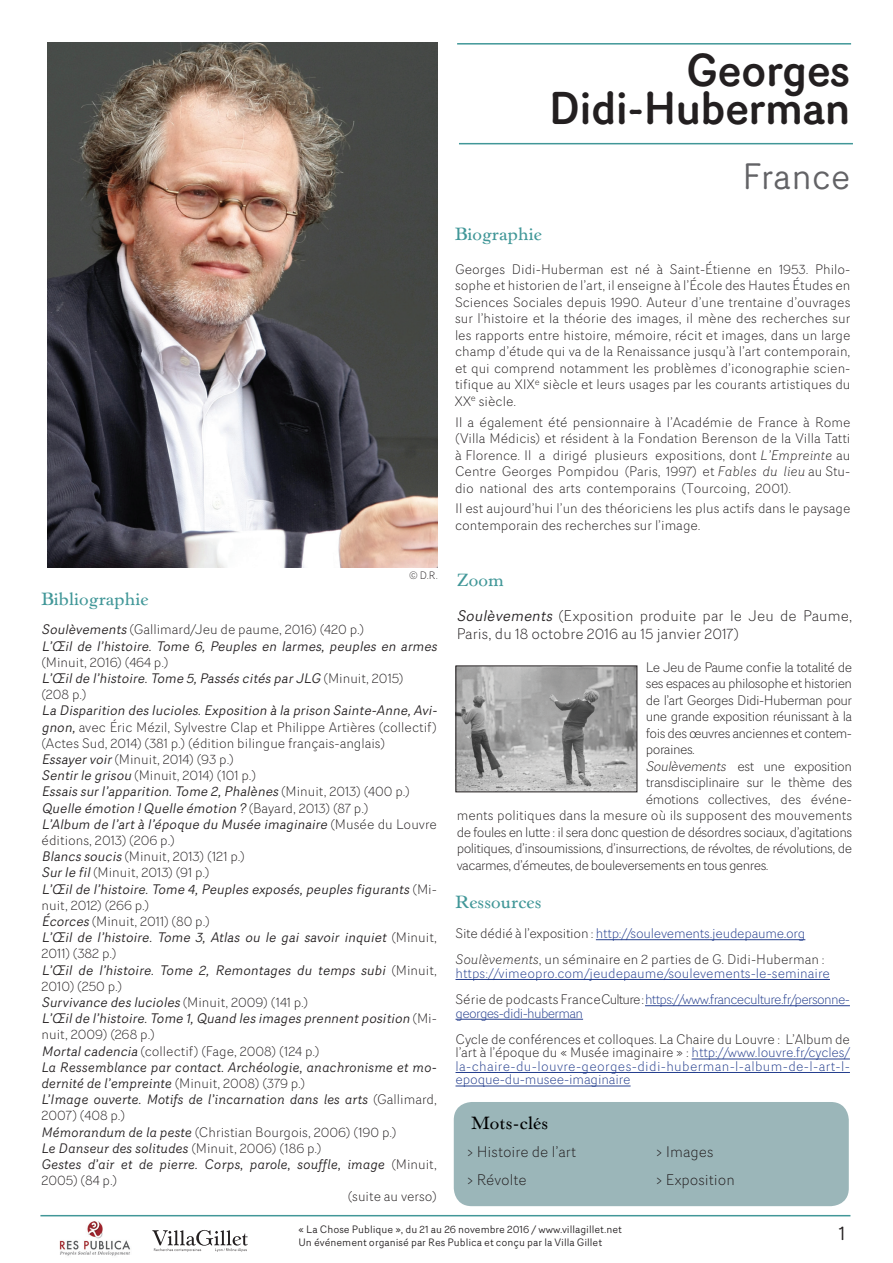
<style>
.page{position:relative;width:893px;height:1263px;background:#fff}
.page>*{position:absolute;margin:0;border:0;box-sizing:border-box;transform-origin:0 0}
.t1{font:500 45px/37.5px "Router";letter-spacing:-.03em;color:#231f20;text-align:right}
.t2{font:36px "Router";color:#636366}
.t3{font:19.5px "Router";color:#231f20}
.t4{font:600 18px "Horley Old Style";color:#419798}
.t5{font:600 18px "Horley Old Style";color:#000}
.t6{font:300 15px/28px "Router";letter-spacing:.005em;color:#231f20}
.t7{font:300 13.5px/16.5px "Router";color:#231f20;text-align:justify}
.t8{font:italic 13.5px/16.2px "Router";color:#231f20}
.t9{font:300 13.5px "Router";letter-spacing:-.04em;color:#231f20}
.t10{font:300 13.5px/13.5px "Router";color:#253f8e}
.t11{font:italic 13.5px "Router";color:#231f20}
.t12{font:300 13.5px/26.2px "Router";letter-spacing:-.02em;color:#231f20}
.t13{font:300 13.5px "Router";letter-spacing:-.03em;color:#231f20}
.t14{font:300 13.5px "Router";letter-spacing:-.05em;color:#253f8e}
.t15{font:10.5px/12.6px "Router";color:#231f20}
.t16{font:300 10.5px "Router";color:#231f20}
.s1{font-weight:300;font-style:normal}
.s2{font-weight:400;font-style:italic}
.s3{font-style:italic}
.s4{color:#253f8e}
.s5{color:#231f20}
</style>
<div class="page">
<hr style="left:40px;top:1215px;width:810px;height:1px;background:#419798">
<svg style="left:152px;top:1230px;width:96px;height:22px"></svg>
<img style="left:59px;top:1221px;width:71px;height:35px">
<div style="left:454px;top:1102px;width:395px;height:104px;background:#9bb6b9;border-radius:18px"></div>
<hr style="left:457px;top:43px;width:394px;height:2px;background:#419798">
<hr style="left:459px;top:143px;width:394px;height:1px;background:#419798">
<hr style="left:596px;top:939px;width:209px;height:1px;background:#253f8e">
<hr style="left:455px;top:979px;width:375px;height:1px;background:#253f8e">
<hr style="left:645px;top:1005px;width:205px;height:1px;background:#253f8e">
<hr style="left:455px;top:1019px;width:128px;height:1px;background:#253f8e">
<hr style="left:692px;top:1059px;width:158px;height:1px;background:#253f8e">
<hr style="left:455px;top:1072px;width:395px;height:1px;background:#253f8e">
<hr style="left:455px;top:1086px;width:176px;height:1px;background:#253f8e">
<img style="left:48px;top:43px;width:390px;height:524px">
<img style="left:457px;top:667px;width:178px;height:123px">
<h1 class="t1" style="left:548px;top:51px;width:303px">Georges<br>Didi-Huberman</h1>
<h2 class="t2" style="left:742px;top:150px;width:110px">France</h2>
<p class="t16" style="left:409px;top:568px;width:30px">© D.R.</p>
<h3 class="t4" style="left:41px;top:588px;width:109px">Bibliographie</h3>
<p class="t8" style="left:41px;top:621px;width:400px">Soulèvements<span class="s1">(Gallimard/Jeu de paume, 2016) (420 p.)<br></span>L’Œil de l’histoire. Tome 6, Peuples en larmes, peuples en armes</p>
<p class="t8" style="left:41px;top:653px;width:364px"><span class="s1">(Minuit, 2016) (464 p.)<br></span>L’Œilde l’histoire.Tome 5,PasséscitésparJLG <span class="s1">( M i n u i t , 2 0 1 5) (208 p.)</span></p>
<p class="t8" style="left:41px;top:702px;width:400px">La Disparition deslucioles.Exposition à la prison Sainte-Anne,Avi-</p>
<p class="t7" style="left:41px;top:718px;width:397px"><span class="s2">gnon,</span>avec Éric Mézil, Sylvestre Clap et Philippe Artières (collectif)</p>
<p class="t7" style="left:41px;top:734px;width:345px">(Actes Sud, 2014) (381 p.) (édition bilingue français-anglais)</p>
<p class="t7" style="left:41px;top:750px;width:194px"><span class="s2">Essayervoir</span>(Minuit, 2014) (93 p.)</p>
<p class="t7" style="left:41px;top:767px;width:216px"><span class="s2">Sentirle grisou</span> (Minuit, 2014) (101 p.)</p>
<p class="t8" style="left:41px;top:783px;width:370px">Essaissurl’apparition.Tome 2,Phalènes<span class="s1">( M i n u i t , 2 0 1 3) (4 0 0 p .)</span></p>
<p class="t8" style="left:41px;top:799px;width:328px">Quelle émotion !Quelle émotion ? <span class="s1">( B aya rd , 2 01 3) (87 p .)</span></p>
<p class="t8" style="left:41px;top:815px;width:397px">L’Album de l’artà l’époque du Musée imaginaire <span class="s1">( M u s é e d u L o u v r e</span></p>
<p class="t7" style="left:41px;top:831px;width:135px">éditions, 2013) (206 p.)</p>
<p class="t7" style="left:41px;top:848px;width:205px"><span class="s2">Blancssoucis</span>(Minuit, 2013) (121 p.)</p>
<p class="t7" style="left:41px;top:864px;width:170px"><span class="s2">Surle fil</span>(Minuit, 2013) (91 p.)</p>
<p class="t8" style="left:41px;top:880px;width:397px">L’Œilde l’histoire.Tome 4,Peuplesexposés,peuplesfigurants<span class="s1">( M i -</span></p>
<p class="t7" style="left:41px;top:896px;width:109px">nuit, 2012) (266 p.)</p>
<p class="t7" style="left:41px;top:912px;width:170px"><span class="s2">Écorces</span>(Minuit, 2011) (80 p.)</p>
<p class="t8" style="left:41px;top:929px;width:397px">L’Œil de l’histoire. Tome 3, Atlas ou le gai savoir inquiet <span class="s1">( M i n u i t ,</span></p>
<p class="t7" style="left:41px;top:945px;width:77px">2011) (382 p.)</p>
<p class="t8" style="left:41px;top:961px;width:397px">L’Œil de l’histoire. Tome 2, Remontages du temps subi <span class="s1">( M i n u i t ,</span></p>
<p class="t7" style="left:41px;top:977px;width:82px">2010) (250 p.)</p>
<p class="t8" style="left:41px;top:994px;width:268px">Survivance deslucioles<span class="s1">( M i n u i t , 2 0 0 9) (1 41 p .)</span></p>
<p class="t8" style="left:41px;top:1010px;width:397px">L’Œilde l’histoire.Tome 1,Quand lesimagesprennentposition <span class="s1">( M i -</span></p>
<p class="t7" style="left:41px;top:1026px;width:115px">nuit, 2009) (268 p.)</p>
<p class="t7" style="left:41px;top:1042px;width:280px"><span class="s2">Mortalcadencia</span> (collectif) (Fage, 2008) (124 p.)</p>
<p class="t11" style="left:41px;top:1057px;width:397px">La Ressemblance par contact. Archéologie, anachronisme et mo-</p>
<p class="t11" style="left:41px;top:1073px;width:265px">dernité de l’empreinte <span class="s1">(Minuit, 2008) (379 p.)</span></p>
<p class="t11" style="left:41px;top:1089px;width:397px">L’Image ouverte. Motifs de l’incarnation dans les arts <span class="s1">(Gallimard,</span></p>
<p class="t7" style="left:41px;top:1107px;width:85px">2007) (408 p.)</p>
<p class="t7" style="left:41px;top:1123px;width:357px"><span class="s2">Mémorandum de la peste</span> (Christian Bourgois, 2006) (190 p.)</p>
<p class="t11" style="left:41px;top:1138px;width:282px">Le Danseur des solitudes <span class="s1">(Minuit, 2006) (186 p.)</span></p>
<p class="t11" style="left:41px;top:1154px;width:397px">Gestes d’air et de pierre. Corps, parole, souffle, image <span class="s1">(Minuit,</span></p>
<p class="t7" style="left:41px;top:1172px;width:77px">2005) (84 p.)</p>
<p class="t7" style="left:348px;top:1188px;width:91px">(suite au verso)</p>
<h3 class="t4" style="left:455px;top:223px;width:88px">Biographie</h3>
<p class="t7" style="left:455px;top:260px;width:397px">Georges Didi-Huberman est né à Saint-Étienne en 1953. Philo&shy;sophe et historien de l’art, il enseigne à l’École des Hautes Études en Sciences Sociales depuis 1990. Auteur d’une trentaine d’ouvrages sur l’histoire et la théorie des images, il mène des recherches sur les rapports entre histoire, mémoire, récit et images, dans un large champ d’étude qui va de la Renaissance jusqu’à l’art contemporain, et qui comprend notamment les problèmes d’iconographie scien&shy;tifique au XIX<sup>e</sup> siècle et leurs usages par les courants artistiques du XX<sup>e</sup> siècle.</p>
<p class="t7" style="left:455px;top:413px;width:397px">Il a également été pensionnaire à l’Académie de France à Rome (Villa Médicis) et résident à la Fondation Berenson de la Villa Tatti à Florence. Il a dirigé plusieurs expositions, dont <span class="s3">L’Empreinte</span> au Centre Georges Pompidou (Paris, 1997) et <span class="s3">Fables du lieu</span> au Stu&shy;dio national des arts contemporains (Tourcoing, 2001).</p>
<p class="t7" style="left:455px;top:500px;width:397px">Il est aujourd’hui l’un des théoriciens les plus actifs dans le paysage contemporain des recherches sur l’image.</p>
<h3 class="t4" style="left:457px;top:569px;width:49px">Zoom</h3>
<p class="t6" style="left:457px;top:606px;width:397px;line-height:18px"><span class="s2">Soulèvements</span> (Exposition produite par le Jeu de Paume,<br>Paris, du 18 octobre 2016 au 15 janvier 2017)</p>
<p class="t9" style="left:646px;top:657px;width:208px">Le Jeu de Paume confie la totalité de</p>
<p class="t9" style="left:646px;top:673px;width:208px">ses espaces au philosophe et historien</p>
<p class="t9" style="left:646px;top:690px;width:208px">de l’art Georges Didi-Huberman pour</p>
<p class="t9" style="left:646px;top:706px;width:208px">une grande exposition réunissant à la</p>
<p class="t9" style="left:646px;top:723px;width:208px">fois des œuvres anciennes et contem-</p>
<p class="t9" style="left:646px;top:739px;width:51px">poraines.</p>
<p class="t13" style="left:646px;top:756px;width:208px"><span class="s3">Soulèvements</span> est une exposition</p>
<p class="t13" style="left:646px;top:772px;width:208px">transdisciplinaire sur le thème des</p>
<p class="t13" style="left:646px;top:789px;width:208px">émotions collectives, des événe-</p>
<p class="t7" style="left:457px;top:806px;width:397px">ments politiques dans la mesure où ils supposent des mouvements</p>
<p class="t9" style="left:457px;top:822px;width:397px">de foules en lutte : il sera donc question de désordres sociaux, d’agitations</p>
<p class="t9" style="left:457px;top:838px;width:397px">politiques, d’insoumissions, d’insurrections, de révoltes, de révolutions, de</p>
<p class="t9" style="left:457px;top:855px;width:313px">vacarmes, d’émeutes, de bouleversements en tous genres.</p>
<h3 class="t4" style="left:455px;top:890px;width:88px">Ressources</h3>
<p class="t12" style="left:455px;top:920px;width:371px">Site dédié à l’exposition : <span class="s4">http://soulevements.jeudepaume.org<br></span><span class="s3">Soulèvements</span>, un séminaire en 2 parties de G. Didi-Huberman :</p>
<p class="t10" style="left:455px;top:959px;width:396px;line-height:26.2px">https://vimeopro.com/jeudepaume/soulevements-le-seminaire<br><span class="s5">Série de podcasts France Culture :</span> https://www.franceculture.fr/personne-</p>
<p class="t14" style="left:455px;top:1003px;width:129px">georges-didi-huberman</p>
<p class="t10" style="left:455px;top:1032px;width:396px;text-align:justify"><span class="s5">Cycle de conférences et colloques. La Chaire du Louvre : L’Album de l’art à l’époque du « Musée imaginaire » :</span> http://www.louvre.fr/cycles/ la-chaire-du-louvre-georges-didi-huberman-l-album-de-l-art-l&shy;epoque-du-musee-imaginaire</p>
<h3 class="t5" style="left:471px;top:1111px;width:79px">Mots-clés</h3>
<p class="t6" style="left:466px;top:1137px;width:111px">&gt; Histoire de l’art &gt; Révolte</p>
<p class="t6" style="left:655px;top:1137px;width:81px">&gt; Images<br>&gt; Exposition</p>
<p class="t15" style="left:298px;top:1223px;width:325px">« La Chose Publique », du 21 au 26 novembre 2016 / www.villagillet.net<br>Un événement organisé par Res Publica et conçu par la Villa Gillet</p>
<h3 class="t3" style="left:839px;top:1219px;width:8px">1</h3>
</div>
